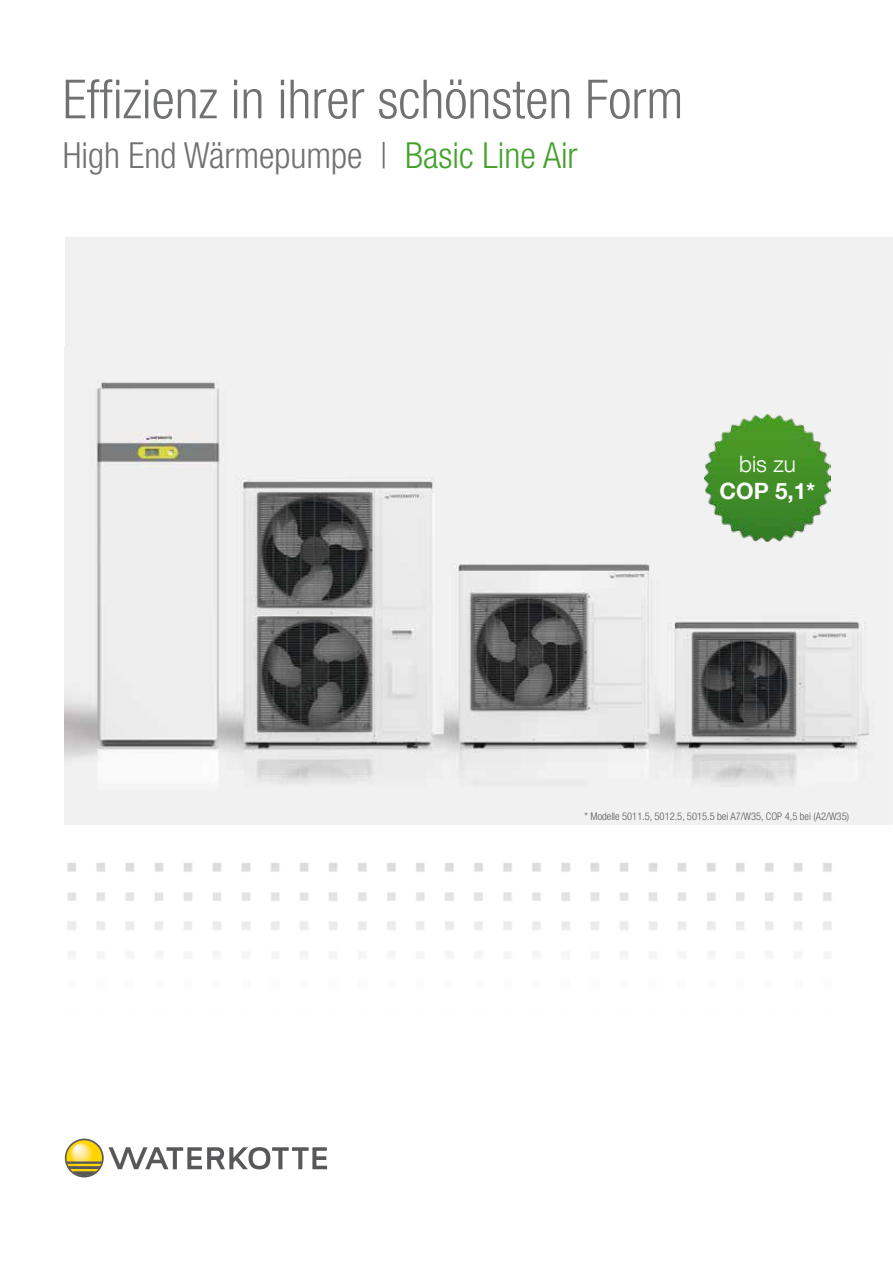
<style>
.page{position:relative;width:893px;height:1263px;background:#fff}
.page>*{position:absolute;margin:0;border:0;box-sizing:border-box;transform-origin:0 0}
.t1{font:300 condensed 54px "Helvetica Neue LT Com";color:#707172}
.t2{font:300 condensed 36px "Helvetica Neue LT Com";color:#707172}
.t3{font:700 22.5px "Helvetica Neue LT Com";color:#fff}
.t4{font:300 22.5px "Helvetica Neue LT Com";color:#fff}
.t5{font:300 condensed 10.5px "Helvetica Neue LT Com";color:#58585a}
.s1{color:#44a12b}
</style>
<div class="page">
<div style="left:65px;top:237px;width:828px;height:587px;background:#f0f0f0"></div>
<svg style="left:65px;top:1138px;width:262px;height:39px"></svg>
<img style="left:67px;top:863px;width:765px;height:91px">
<img style="left:65px;top:382px;width:827px;height:443px">
<img style="left:704px;top:414px;width:127px;height:128px">
<h1 class="t1" style="left:63px;top:68px;width:622px">Effizienz in ihrer schönsten Form</h1>
<h2 class="t2" style="left:63px;top:134px;width:516px">High End Wärmepumpe | <span class="s1">Basic Line Air</span></h2>
<h3 class="t4" style="left:739px;top:451px;width:58px">bis zu</h3>
<h3 class="t3" style="left:720px;top:477px;width:97px">COP 5,1*</h3>
<p class="t5" style="left:584px;top:810px;width:266px">* Modelle 5011.5, 5012.5, 5015.5 bei A7/W35, COP 4,5 bei (A2/W35)</p>
</div>
